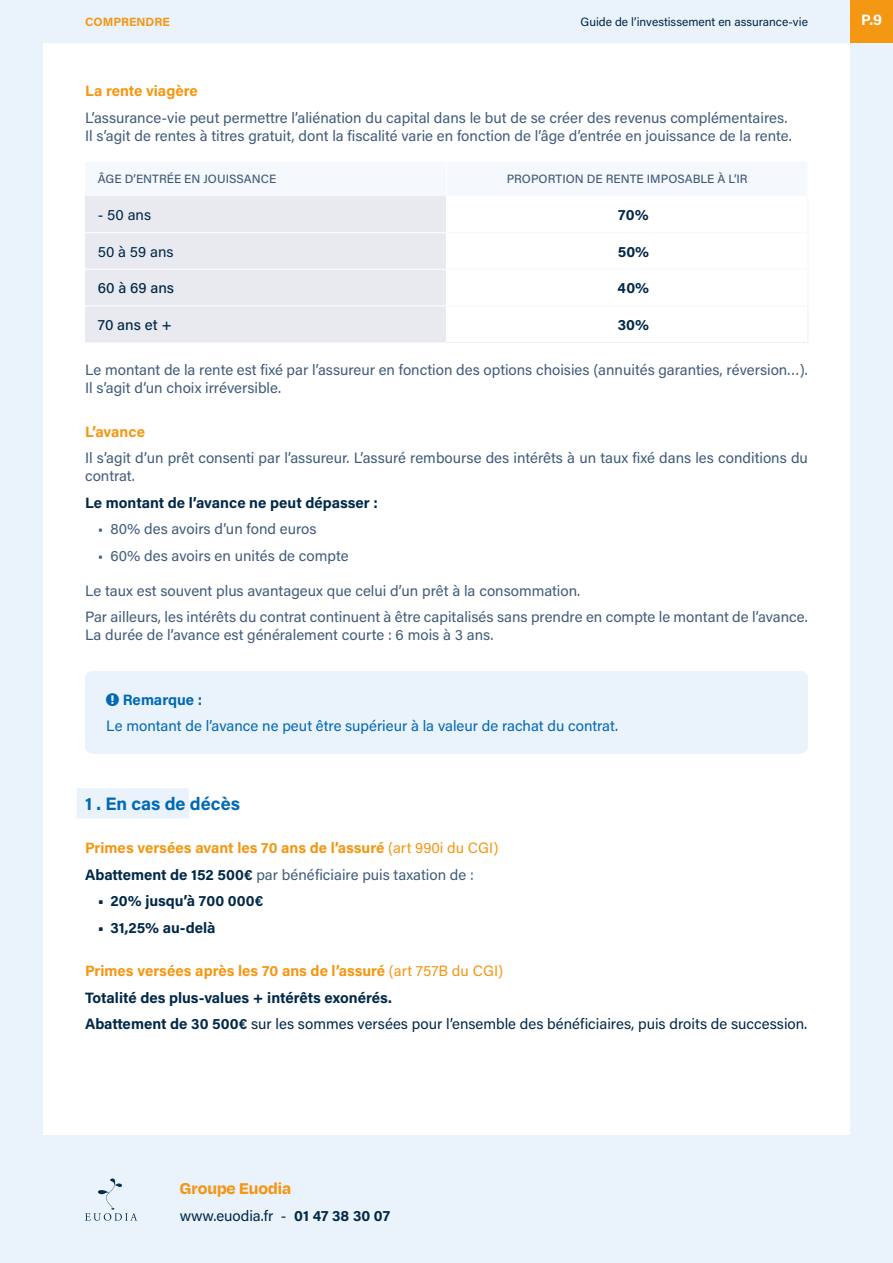
<style>
.page{position:relative;width:893px;height:1263px;background:#fff}
.page>*{position:absolute;margin:0;border:0;box-sizing:border-box;transform-origin:0 0}
.t1{font:700 18px "Acumin Pro";color:#0069b4}
.t2{font:700 18px "Degular";color:#f49712}
.t3{font:15px/18px "Acumin Pro";color:#415c7a}
.t4{font:15px/26.5px "Acumin Pro";color:#002848}
.t5{font:700 15px/26.5px "Acumin Pro";color:#f49712}
.t6{font:700 15px "Acumin Pro";color:#002848}
.t7{font:15px "Acumin Pro";color:#0069b4}
.t8{font:500 15px "Acumin Pro";color:#002848}
.t9{font:700 15px "Acumin Pro";color:#0069b4}
.t10{font:700 15px "Acumin Pro";color:#fff}
.t11{font:500 12px "Acumin Pro";color:#415c7a}
.t12{font:12px "Acumin Pro";color:#002848}
.t13{font:700 12px "Acumin Pro";color:#f49712}
.s1{font-weight:400}
.s2{color:#002848}
.s3{font-weight:400;color:#415c7a}
.s4{font-weight:700;color:#f49712}
.s5{color:#f49712}
.s6{font-weight:700}
</style>
<div class="page">
<div style="left:0;top:1135px;width:893px;height:128px;background:#eaf2fb"></div>
<div style="left:0;top:0;width:850px;height:43px;background:#eaf2fb"></div>
<svg style="left:85px;top:1178px;width:52px;height:43px"></svg>
<div style="left:850px;top:43px;width:43px;height:1092px;background:#eaf2fb"></div>
<div style="left:0;top:43px;width:43px;height:1092px;background:#eaf2fb"></div>
<div style="left:850px;top:0;width:43px;height:43px;background:#f49712"></div>
<div style="left:85px;top:196px;width:361px;height:146px;background:#e8eaef"></div>
<hr style="left:85px;top:232px;width:362px;height:1px;background:#fff">
<hr style="left:85px;top:269px;width:362px;height:1px;background:#fff">
<hr style="left:85px;top:305px;width:362px;height:1px;background:#fff">
<hr style="left:807px;top:306px;width:1px;height:36px;background:#eaf2fb">
<hr style="left:446px;top:342px;width:362px;height:1px;background:#eaf2fb">
<hr style="left:807px;top:196px;width:1px;height:36px;background:#f5f8fd">
<hr style="left:807px;top:233px;width:1px;height:36px;background:#f5f8fd">
<hr style="left:807px;top:270px;width:1px;height:35px;background:#f5f8fd">
<hr style="left:447px;top:305px;width:361px;height:1px;background:#f5f8fd">
<hr style="left:447px;top:232px;width:361px;height:1px;background:#f5f8fd">
<hr style="left:447px;top:269px;width:361px;height:1px;background:#f5f8fd">
<div style="left:85px;top:671px;width:723px;height:82px;background:#eaf2fb"></div>
<div style="left:77px;top:788px;width:112px;height:30px;background:#eaf2fb"></div>
<svg style="left:106px;top:694px;width:13px;height:13px"></svg>
<p class="t13" style="left:85px;top:13px;width:86px">COMPRENDRE</p>
<p class="t12" style="left:581px;top:13px;width:229px">Guide de l’investissement en assurance-vie</p>
<p class="t5" style="left:85px;top:77px;width:114px">La rente viagère</p>
<p class="t3" style="left:85px;top:108px;width:708px">L’assurance-vie peut permettre l’aliénation du capital dans le but de se créer des revenus complémentaires.<br>Il s’agit de rentes à titres gratuit, dont la fiscalité varie en fonction de l’âge d’entrée en jouissance de la rente.</p>
<p class="t11" style="left:98px;top:171px;width:180px">ÂGE D’ENTRÉE EN JOUISSANCE</p>
<p class="t11" style="left:507px;top:171px;width:243px">PROPORTION DE RENTE IMPOSABLE À L’IR</p>
<p class="t4" style="left:98px;top:201px;width:55px">- 50 ans</p>
<p class="t6" style="left:618px;top:204px;width:32px">70%</p>
<p class="t4" style="left:98px;top:237px;width:77px">50 à 59 ans</p>
<p class="t6" style="left:618px;top:241px;width:33px">50%</p>
<p class="t8" style="left:98px;top:277px;width:78px">60 à 69 ans</p>
<p class="t6" style="left:618px;top:277px;width:33px">40%</p>
<p class="t8" style="left:98px;top:314px;width:76px">70 ans et +</p>
<p class="t6" style="left:618px;top:314px;width:33px">30%</p>
<p class="t3" style="left:85px;top:360px;width:724px">Le montant de la rente est fixé par l’assureur en fonction des options choisies (annuités garanties, réversion…).<br>Il s’agit d’un choix irréversible.</p>
<p class="t5" style="left:85px;top:417px;width:61px">L’avance</p>
<p class="t3" style="left:85px;top:448px;width:724px">Il s’agit d’un prêt consenti par l’assureur. L’assuré rembourse des intérêts à un taux fixé dans les conditions du contrat.</p>
<p class="t6" style="left:85px;top:492px;width:294px">Le montant de l’avance ne peut dépasser :</p>
<p class="t3" style="left:98px;top:519px;width:220px">• 80% des avoirs d’un fond euros</p>
<p class="t3" style="left:98px;top:546px;width:252px">• 60% des avoirs en unités de compte</p>
<p class="t3" style="left:85px;top:576px;width:724px;line-height:26.5px">Le taux est souvent plus avantageux que celui d’un prêt à la consommation.<br>Par ailleurs, les intérêts du contrat continuent à être capitalisés sans prendre en compte le montant de l’avance.</p>
<p class="t3" style="left:85px;top:625px;width:410px">La durée de l’avance est généralement courte : 6 mois à 3 ans.</p>
<p class="t9" style="left:123px;top:690px;width:81px">Remarque :</p>
<p class="t7" style="left:106px;top:717px;width:513px">Le montant de l’avance ne peut être supérieur à la valeur de rachat du contrat.</p>
<p class="t1" style="left:85px;top:791px;width:157px">1 . En cas de décès</p>
<p class="t5" style="left:85px;top:834px;width:415px">Primes versées avant les 70 ans de l’assuré <span class="s1">(art 990i du CGI)<br></span><span class="s2">Abattement de 152 500€</span> <span class="s3">par bénéficiaire puis taxation de :</span></p>
<p class="t6" style="left:98px;top:890px;width:167px">• 20% jusqu’à 700 000€</p>
<p class="t6" style="left:98px;top:917px;width:119px">• 31,25% au-delà</p>
<p class="t4" style="left:85px;top:957px;width:724px"><span class="s4">Primes versées après les 70 ans de l’assuré</span> <span class="s5">(art 757B du CGI)<br></span><span class="s6">Totalité des plus-values + intérêts exonérés.<br>Abattement de 30 500€</span> sur les sommes versées pour l’ensemble des bénéficiaires, puis droits de succession.</p>
<p class="t10" style="left:861px;top:9px;width:23px">P.9</p>
<p class="t2" style="left:180px;top:1177px;width:113px">Groupe Euodia</p>
<p class="t4" style="left:180px;top:1201px;width:212px">www.euodia.fr - <span class="s6">01 47 38 30 07</span></p>
</div>
